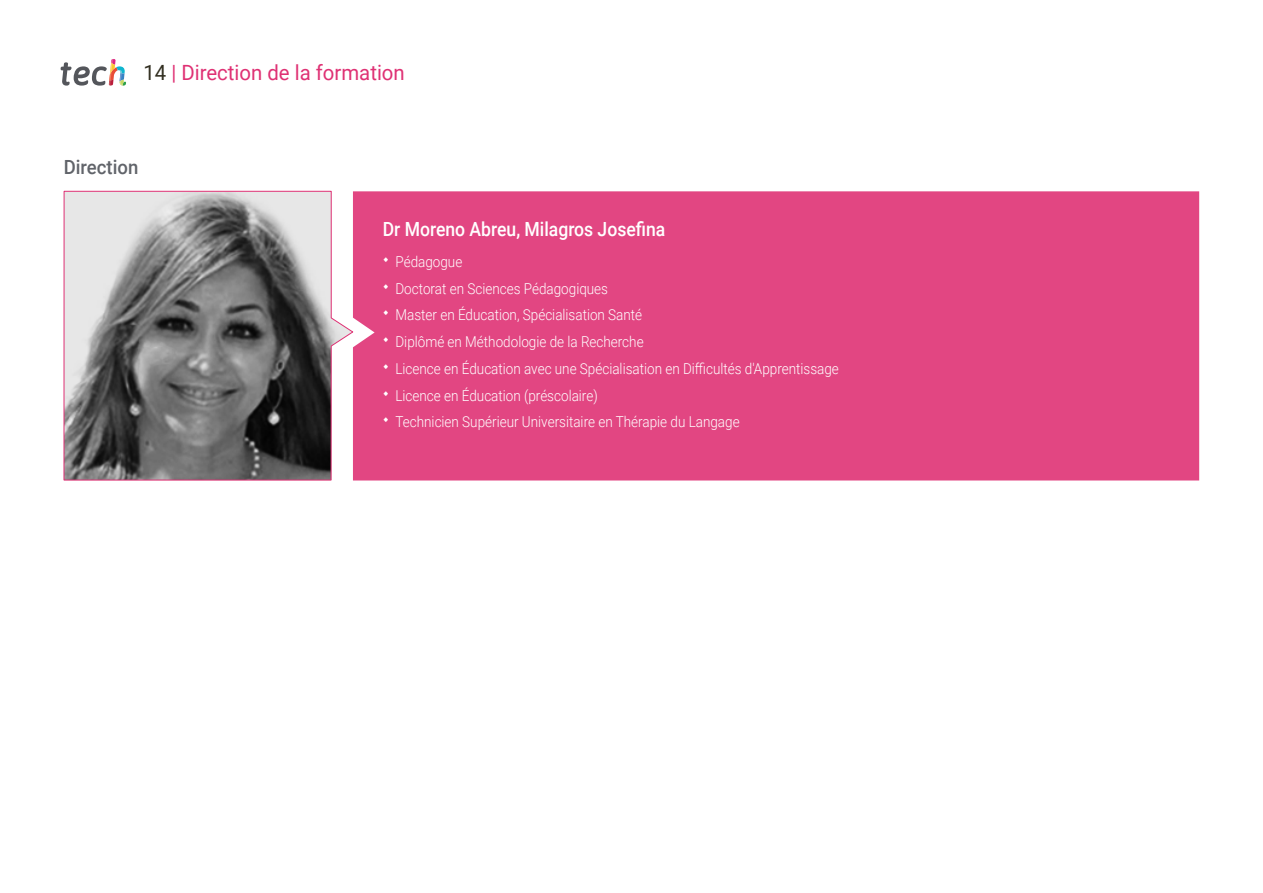
<style>
.page{position:relative;width:1263px;height:893px;background:#fff}
.page>*{position:absolute;margin:0;border:0;box-sizing:border-box;transform-origin:0 0}
.t1{font:21px "Roboto";color:#df3174}
.t2{font:500 19.5px "Roboto";color:#fff;scale:.9 1}
.t3{font:500 19.5px "Roboto";color:#61646a;scale:.95 1}
.t4{font:300 15px/26.7px "Roboto";color:#fff;scale:.9 1}
.s1{color:#312e20}
</style>
<div class="page">
<svg style="left:61px;top:59px;width:65px;height:27px"></svg>
<div style="left:353px;top:191px;width:846px;height:289px;background:#e24682"></div>
<svg style="left:64px;top:191px;width:289px;height:289px;background:#888687"></svg>
<svg style="left:384px;top:257px;width:4px;height:5px"></svg>
<svg style="left:384px;top:284px;width:4px;height:5px"></svg>
<svg style="left:384px;top:310px;width:4px;height:5px"></svg>
<svg style="left:384px;top:337px;width:4px;height:5px"></svg>
<svg style="left:384px;top:364px;width:4px;height:5px"></svg>
<svg style="left:384px;top:391px;width:4px;height:5px"></svg>
<svg style="left:384px;top:417px;width:4px;height:5px"></svg>
<h1 class="t1" style="left:144px;top:57px;width:263px"><span class="s1">14</span> | Direction de la formation</h1>
<h2 class="t3" style="left:64px;top:154px;width:80px">Direction</h2>
<h2 class="t2" style="left:383px;top:215px;width:315px">Dr Moreno Abreu, Milagros Josefina</h2>
<p class="t4" style="left:395px;top:247px;width:494px">Pédagogue<br>Doctorat en Sciences Pédagogiques<br>Master en Éducation, Spécialisation Santé<br>Diplômé en Méthodologie de la Recherche<br>Licence en Éducation avec une Spécialisation en Difficultés d'Apprentissage Licence en Éducation (préscolaire)<br>Technicien Supérieur Universitaire en Thérapie du Langage</p>
</div>
